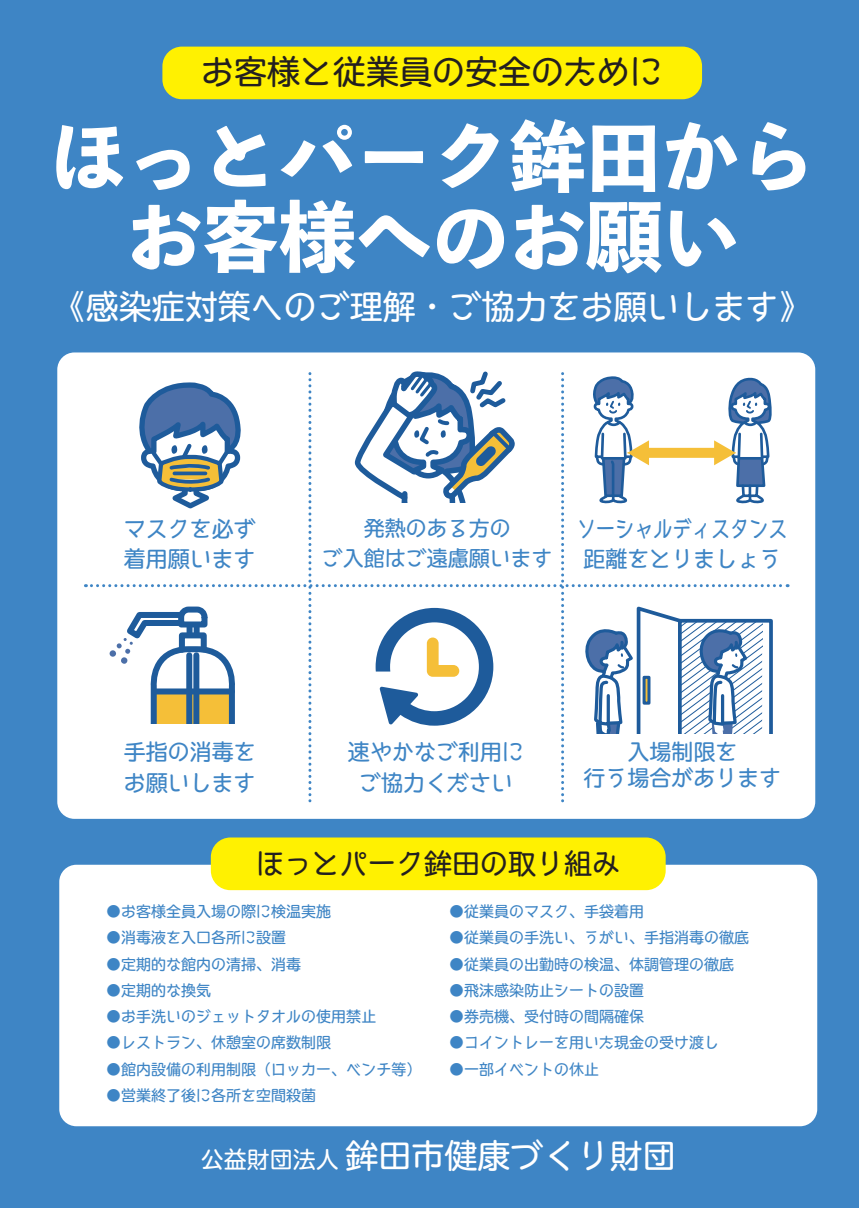
<style>
.page{position:relative;width:859px;height:1208px;background:#3e85c5}
.page>*{position:absolute;margin:0;border:0;box-sizing:border-box;transform-origin:0 0}
.t1{font:76.6px/80px "Toppan Bunkyu Midashi Go Std N EB";color:#fff;text-align:center}
.t2{font:500 33px "TB Cine R Go Std";color:#fff}
.t3{font:500 33px "TB Cine R Go Std";color:#231f20}
.t4{font:500 28px "TB Cine R Go Std";color:#231f20}
.t5{font:500 22px/30.4px "TB Cine R Go Std";color:#3e85c5}
.t6{font:500 22px/30.4px "TB Cine R Go Std";color:#3e85c5;scale:.87 1}
.t7{font:500 21px/30.5px "TB Cine R Go Std";color:#3e85c5;text-align:center}
.t8{font:500 15px "TB Cine R Go Std";color:#3e85c5}
.s1{font-size:23px}
</style>
<div class="page">
<div style="left:59px;top:864px;width:758px;height:262px;background:#fff;border-radius:17px"></div>
<div style="left:162px;top:47px;width:540px;height:52px;background:#fff101;border-radius:20px"></div>
<div style="left:57px;top:352px;width:758px;height:467px;background:#fff;border-radius:17px"></div>
<div style="left:211px;top:837px;width:455px;height:53px;background:#fff101;border-radius:20px"></div>
<svg style="left:382px;top:818px;width:93px;height:309px"></svg>
<svg style="left:85px;top:371px;width:703px;height:430px"></svg>
<svg style="left:642px;top:676px;width:8px;height:28px"></svg>
<div style="left:578px;top:734px;width:222px;height:63px;background:#fff"></div>
<h2 class="t3" style="left:201px;top:43px;width:463px">お客様と従業員の安全のために</h2>
<h1 class="t1" style="left:49px;top:112px;width:768px">ほっとパーク鉾田からお客様へのお願い</h1>
<h2 class="t2" style="left:53px;top:278px;width:760px">《感染症対策へのご理解・ご協力をお願いします》</h2>
<h3 class="t5" style="left:124px;top:512px;width:133px">マスクを必ず着用願います</h3>
<h3 class="t7" style="left:322px;top:512px;width:233px">発熱のある方の<br>ご入館はご遠慮願います</h3>
<h3 class="t6" style="left:577px;top:512px;width:243px">ソーシャルディスタンス距離をとりましょう</h3>
<h3 class="t5" style="left:124px;top:736px;width:133px">手指の消毒を</h3>
<h3 class="t5" style="left:348px;top:736px;width:177px">速やかなご利用に</h3>
<h3 class="t5" style="left:627px;top:736px;width:111px">入場制限を</h3>
<h3 class="t5" style="left:124px;top:766px;width:133px">お願いします</h3>
<h3 class="t5" style="left:359px;top:766px;width:155px">ご協力ください</h3>
<h3 class="t5" style="left:583px;top:762px;width:199px">行う場合があります</h3>
<h3 class="t4" style="left:256px;top:839px;width:366px">ほっとパーク鉾田の取り組み</h3>
<p class="t8" style="left:106px;top:898px;width:227px">●お客様全員入場の際に検温実施</p>
<p class="t8" style="left:106px;top:924px;width:182px">●消毒液を入口各所に設置</p>
<p class="t8" style="left:106px;top:950px;width:197px">●定期的な館内の清掃、消毒</p>
<p class="t8" style="left:106px;top:977px;width:106px">●定期的な換気</p>
<p class="t8" style="left:106px;top:1003px;width:272px">●お手洗いのジェットタオルの使用禁止</p>
<p class="t8" style="left:106px;top:1029px;width:227px">●レストラン、休憩室の席数制限</p>
<p class="t8" style="left:106px;top:1055px;width:317px">●館内設備の利用制限（ロッカー、ベンチ等）</p>
<p class="t8" style="left:106px;top:1082px;width:212px">●営業終了後に各所を空間殺菌</p>
<p class="t8" style="left:449px;top:898px;width:196px">●従業員のマスク、手袋着用</p>
<p class="t8" style="left:449px;top:924px;width:301px">●従業員の手洗い、うがい、手指消毒の徹底</p>
<p class="t8" style="left:449px;top:950px;width:286px">●従業員の出勤時の検温、体調管理の徹底</p>
<p class="t8" style="left:449px;top:977px;width:196px">●飛沫感染防止シートの設置</p>
<p class="t8" style="left:449px;top:1003px;width:196px">●券売機、受付時の間隔確保</p>
<p class="t8" style="left:449px;top:1029px;width:271px">●コイントレーを用いた現金の受け渡し</p>
<p class="t8" style="left:449px;top:1055px;width:151px">●一部イベントの休止</p>
<h2 class="t2" style="left:201px;top:1126px;width:476px"><span class="s1">公益財団法人</span>鉾田市健康づくり財団</h2>
</div>
